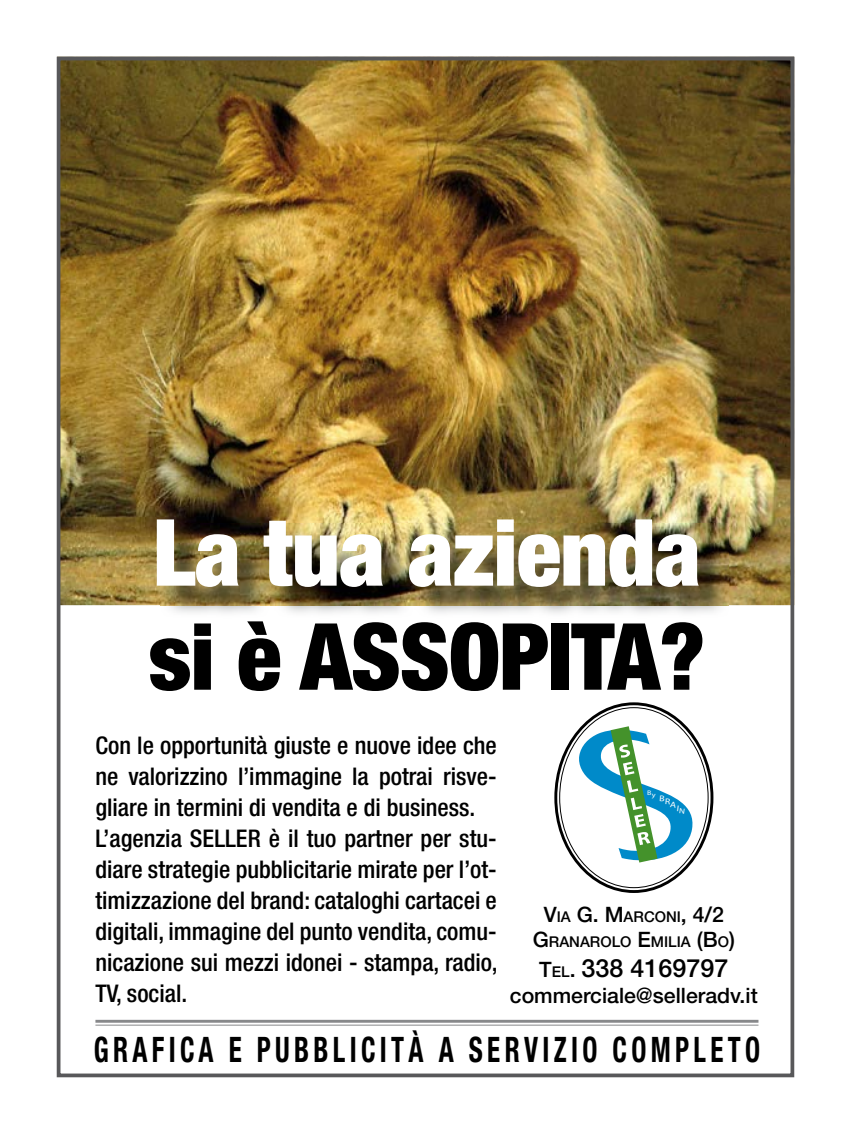
<style>
.page{position:relative;width:851px;height:1134px;background:#fff}
.page>*{position:absolute;margin:0;border:0;box-sizing:border-box;transform-origin:0 0}
.t1{font:900 condensed 92.75px "Helvetica Neue";letter-spacing:-.01em;color:#fff}
.t2{font:900 condensed 92.75px "Helvetica Neue";letter-spacing:-.01em;color:#000}
.t3{font:700 condensed 35.25px "Helvetica Neue";letter-spacing:.16em;color:#000;scale:.77 1}
.t4{font:500 25px "Helvetica Neue";color:#000}
.t5{font:500 condensed 24.25px/31px "Helvetica Neue";color:#000}
.t6{font:500 21.25px "Helvetica Neue";color:#000}
.t7{font:500 21.25px "Helvetica Neue";color:#000}
.t8{font:500 14.75px "Helvetica Neue";color:#000}
.t9{font:6.75px "Myriad";color:#fff;scale:1.2 1}
.s1{font-size:14.75px}
.s2{font-size:21.25px}
</style>
<div class="page">
<img style="left:62px;top:62px;width:727px;height:543px">
<img style="left:161px;top:524px;width:567px;height:89px">
<hr style="left:95px;top:1020px;width:663px;height:3px;background:#87888a">
<hr style="left:95px;top:1025px;width:663px;height:1px;background:#87888a">
<div style="left:57px;top:57px;width:737px;height:1020px;border:4px solid #58585a"></div>
<svg style="left:577px;top:726px;width:123px;height:141px"></svg>
<h1 class="t1" style="left:153px;top:495px;width:550px">La tua azienda</h1>
<h1 class="t2" style="left:148px;top:599px;width:558px">si è ASSOPITA?</h1>
<p class="t5" style="left:95px;top:730px;width:403px">Con le opportunità giuste e nuove idee che ne valorizzino l’immagine la potrai risve&shy;gliare in termini di vendita e di business.<br>L’agenzia SELLER è il tuo partner per stu&shy;diare strategie pubblicitarie mirate per l’ot&shy;timizzazione del brand: cataloghi cartacei e digitali, immagine del punto vendita, comu&shy;nicazione sui mezzi idonei - stampa, radio, TV, social.</p>
<p class="t9" style="left:647px;top:790px;width:5px">B</p>
<p class="t7" style="left:543px;top:901px;width:182px">V<span class="s1">IA</span> G. M<span class="s1">ARCONI</span>, 4/2</p>
<p class="t8" style="left:532px;top:933px;width:204px"><span class="s2">G</span>RANAROLO <span class="s2">E</span>MILIA <span class="s2">(B</span>O<span class="s2">)</span></p>
<p class="t4" style="left:539px;top:953px;width:190px"><span class="s2">T</span><span class="s1">EL</span><span class="s2">.</span> 338 4169797</p>
<p class="t6" style="left:510px;top:982px;width:249px">commerciale@selleradv.it</p>
<h2 class="t3" style="left:94px;top:1028px;width:866px">GRAFICA E PUBBLICITÀ A SERVIZIO COMPLETO</h2>
</div>
